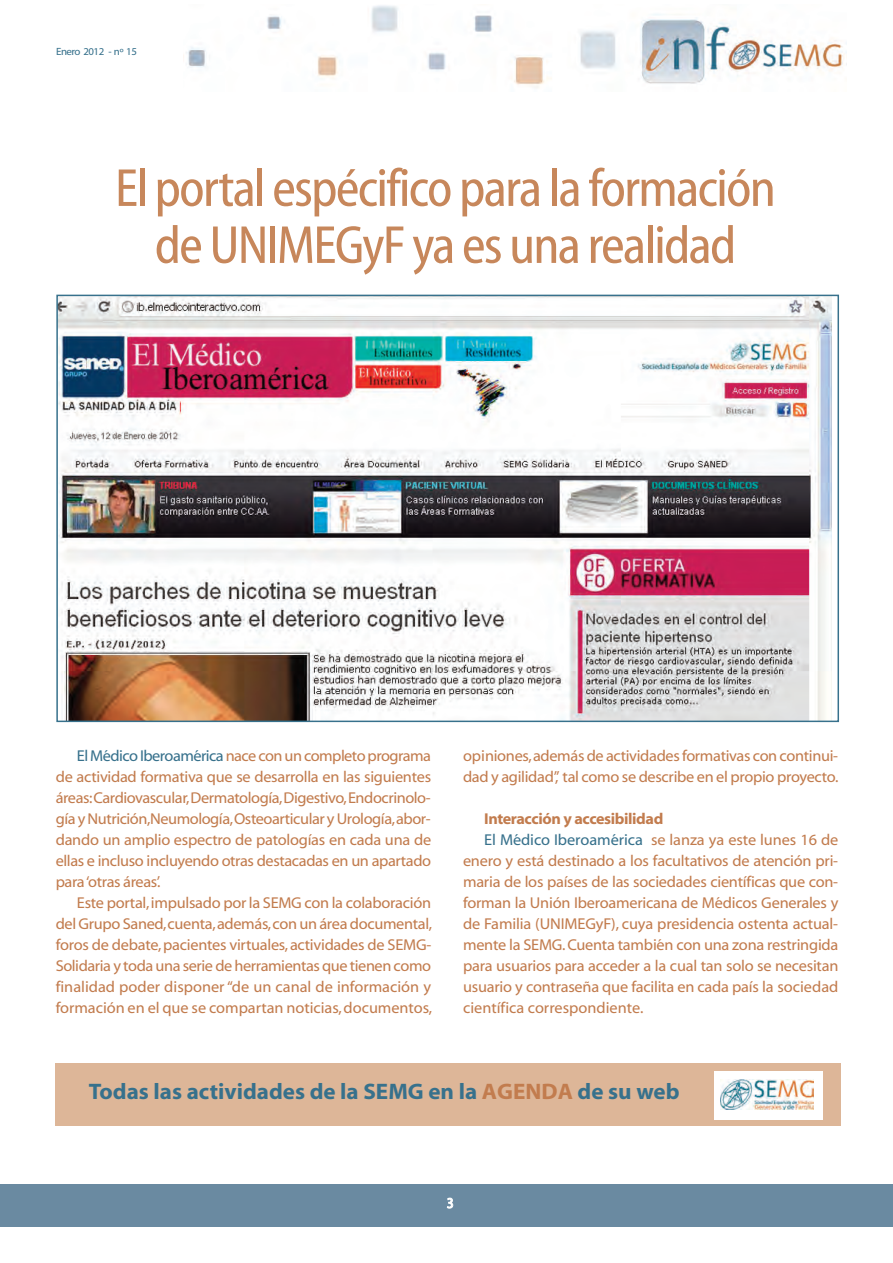
<style>
.page{position:relative;width:893px;height:1263px;background:#fff}
.page>*{position:absolute;margin:0;border:0;box-sizing:border-box;transform-origin:0 0}
.t1{font:54px/57px "Myriad Cn Web";letter-spacing:-.03em;color:#c7875b;text-align:center}
.t2{font:22.5px "Myriad Bd Web";color:#37718c}
.t3{font:15.75px/21px "Myriad Web";letter-spacing:-.02em;color:#c27c4e;text-align:justify}
.t4{font:15.75px "Myriad Bd Web";letter-spacing:-.025em;color:#c27c4e}
.t5{font:15px "Myriad Cn Web";color:#fff}
.t6{font:10.5px "Myriad Web";letter-spacing:-.05em;color:#37718c}
.s1{color:#37718c}
.s2{color:#c27c4e}
</style>
<div class="page">
<div style="left:0;top:1184px;width:893px;height:43px;background:#6a8aa1"></div>
<img style="left:186px;top:5px;width:659px;height:83px">
<div style="left:55px;top:1063px;width:786px;height:63px;background:#ddb698"></div>
<div style="left:715px;top:1071px;width:108px;height:49px;background:#fff"></div>
<img style="left:721px;top:1080px;width:92px;height:29px">
<img style="left:59px;top:298px;width:772px;height:421px">
<div style="left:56px;top:295px;width:783px;height:427px;border:2px solid #37718c"></div>
<p class="t6" style="left:56px;top:45px;width:82px">Enero 2012 - nº 15</p>
<h1 class="t1" style="left:115px;top:159px;width:662px">El portal espécifico para la formación deUNIMEGyF ya es una realidad</h1>
<p class="t3" style="left:56px;top:745px;width:377px;text-indent:21px"><span class="s1">El Médico Iberoamérica</span> nace con un completo programa de actividad formativa que se desarrolla en las siguientes áreas:Cardiovascular,Dermatología,Digestivo,Endocrinolo&shy;gía y Nutrición,Neumología,Osteoarticular y Urología,abor&shy;dando un amplio espectro de patologías en cada una de ellas e incluso incluyendo otras destacadas en un apartado para‘otras áreas’.</p>
<p class="t3" style="left:56px;top:892px;width:378px;text-indent:21px">Este portal,impulsado por la SEMG con la colaboración del Grupo Saned,cuenta,además,con un área documental, foros de debate,pacientes virtuales,actividades de SEMG-Solidaria y toda una serie de herramientas que tienen como finalidad poder disponer “de un canal de información y formación en el que se compartan noticias,documentos,</p>
<p class="t3" style="left:463px;top:745px;width:377px">opiniones,además de actividades formativas con continui&shy;dad y agilidad”, tal como se describe en el propio proyecto.</p>
<p class="t4" style="left:484px;top:809px;width:181px">Interacción y accesibilidad</p>
<p class="t3" style="left:463px;top:829px;width:377px;text-indent:21px"><span class="s1">El Médico Iberoamérica</span> se lanza ya este lunes 16 de enero y está destinado a los facultativos de atención pri&shy;maria de los países de las sociedades científicas que con&shy;forman la Unión Iberoamericana de Médicos Generales y de Familia (UNIMEGyF), cuya presidencia ostenta actual&shy;mente la SEMG.Cuenta también con una zona restringida para usuarios para acceder a la cual tan solo se necesitan usuario y contraseña que facilita en cada país la sociedad científica correspondiente.</p>
<h2 class="t2" style="left:89px;top:1078px;width:592px">Todas las actividades de la SEMG en la <span class="s2">AGENDA</span> de su web</h2>
<p class="t5" style="left:447px;top:1194px;width:8px">3</p>
</div>
